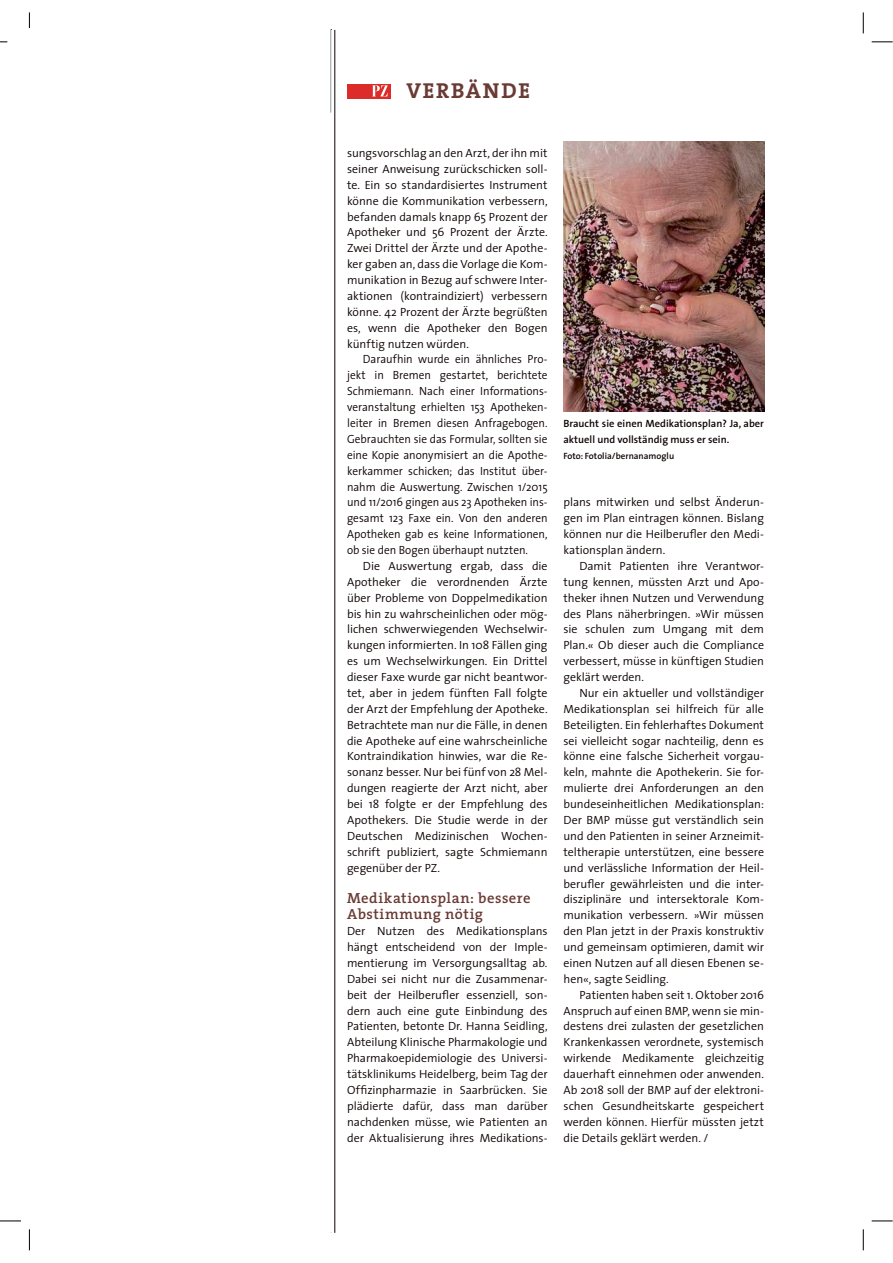
<style>
.page{position:relative;width:893px;height:1263px;background:#fff}
.page>*{position:absolute;margin:0;border:0;box-sizing:border-box;transform-origin:0 0}
.t1{font:700 21.75px "The Serif";letter-spacing:.08em;color:#6a3a34}
.t2{font:600 14.7px/15.9px "The Serif";letter-spacing:.035em;color:#6a3a34}
.t3{font:300 11.85px/15.9px "The Sans";letter-spacing:-.005em;color:#0d0000;text-align:justify}
.t4{font:300 11.85px/15.9px "The Sans";letter-spacing:-.005em;color:#0d0000;text-align:justify;scale:.95 1}
.t5{font:600 10.5px/15.9px "The Sans";color:#0d0000}
.t6{font:600 9.15px "The Sans";color:#0d0000}
</style>
<div class="page">
<div style="left:347px;top:84px;width:44px;height:14px;background:#dc2c29"></div>
<svg style="left:372px;top:85px;width:16px;height:11px"></svg>
<hr style="left:334px;top:30px;width:1px;height:1203px;background:#0d0000">
<img style="left:563px;top:141px;width:201px;height:270px">
<svg style="left:872px;top:42px;width:21px;height:1px"></svg>
<svg style="left:0;top:1220px;width:21px;height:2px"></svg>
<svg style="left:872px;top:1221px;width:21px;height:1px"></svg>
<svg style="left:0;top:12px;width:332px;height:101px"></svg>
<svg style="left:29px;top:1229px;width:1px;height:21px"></svg>
<svg style="left:863px;top:12px;width:1px;height:21px"></svg>
<svg style="left:863px;top:1229px;width:1px;height:21px"></svg>
<div style="left:8px;top:29px;width:321px;height:1184px;background:#fff"></div>
<h1 class="t1" style="left:406px;top:77px;width:125px">VERBÄNDE</h1>
<p class="t3" style="left:347px;top:146px;width:202px">sungsvorschlag an den Arzt, der ihn mit seiner Anweisung zurückschicken soll&shy;te. Ein so standardisiertes Instrument könne die Kommunikation verbessern, befanden damals knapp 65 Prozent der Apotheker und 56 Prozent der Ärzte.<br>Zwei Drittel der Ärzte und der Apothe&shy;ker gaben an, dass die Vorlage die Kom&shy;munikation in Bezug auf schwere Inter&shy;aktionen (kontraindiziert) verbessern könne. 42 Prozent der Ärzte begrüßten es, wenn die Apotheker den Bogen künftig nutzen würden.</p>
<p class="t4" style="left:347px;top:353px;width:213px;text-indent:16px">Daraufhin wurde ein ähnliches Pro&shy;jekt in Bremen gestartet, berichtete Schmiemann. Nach einer Informations&shy;veranstaltung erhielten 153 Apotheken&shy;leiter in Bremen diesen Anfragebogen.<br>Gebrauchten sie das Formular, sollten sie eine Kopie anonymisiert an die Apothe&shy;kerkammer schicken; das Institut über&shy;nahm die Auswertung. Zwischen 1/2015 und 11/2016 gingen aus 23 Apotheken ins&shy;gesamt 123 Faxe ein. Von den anderen Apotheken gab es keine Informationen, ob sie den Bogen überhaupt nutzten.</p>
<p class="t3" style="left:347px;top:559px;width:202px;text-indent:16px">Die Auswertung ergab, dass die Apotheker die verordnenden Ärzte über Probleme von Doppelmedikation bis hin zu wahrscheinlichen oder mög&shy;lichen schwerwiegenden Wechselwir&shy;kungen informierten. In 108 Fällen ging es um Wechselwirkungen. Ein Drittel dieser Faxe wurde gar nicht beantwor&shy;tet, aber in jedem fünften Fall folgte der Arzt der Empfehlung der Apotheke.<br>Betrachtete man nur die Fälle, in denen die Apotheke auf eine wahrscheinliche Kontraindikation hinwies, war die Re&shy;sonanz besser. Nur bei fünf von 28 Mel&shy;dungen reagierte der Arzt nicht, aber bei 18 folgte er der Empfehlung des Apothekers. Die Studie werde in der Deutschen Medizinischen Wochen&shy;schrift publiziert, sagte Schmiemann gegenüber der PZ.</p>
<p class="t2" style="left:347px;top:892px;width:185px">Medikationsplan: bessere<br>Abstimmung nötig</p>
<p class="t3" style="left:347px;top:925px;width:202px">Der Nutzen des Medikationsplans hängt entscheidend von der Imple&shy;mentierung im Versorgungsalltag ab.<br>Dabei sei nicht nur die Zusammenar&shy;beit der Heilberufler essenziell, son&shy;dern auch eine gute Einbindung des Patienten, betonte Dr. Hanna Seidling, Abteilung Klinische Pharmakologie und Pharmakoepidemiologie des Universi&shy;tätsklinikums Heidelberg, beim Tag der Offizinpharmazie in Saarbrücken. Sie plädierte dafür, dass man darüber nachdenken müsse, wie Patienten an der Aktualisierung ihres Medikations-</p>
<p class="t5" style="left:563px;top:416px;width:202px">Braucht sie einen Medikationsplan? Ja, aber aktuell und vollständig muss er sein.</p>
<p class="t6" style="left:563px;top:452px;width:112px">Foto: Fotolia/bernanamoglu</p>
<p class="t3" style="left:563px;top:496px;width:202px">plans mitwirken und selbst Änderun&shy;gen im Plan eintragen können. Bislang können nur die Heilberufler den Medi&shy;kationsplan ändern.</p>
<p class="t3" style="left:563px;top:559px;width:202px;text-indent:16px">Damit Patienten ihre Verantwor&shy;tung kennen, müssten Arzt und Apo&shy;theker ihnen Nutzen und Verwendung des Plans näherbringen. »Wir müssen sie schulen zum Umgang mit dem Plan.« Ob dieser auch die Compliance verbessert, müsse in künftigen Studien geklärt werden.</p>
<p class="t3" style="left:563px;top:686px;width:202px;text-indent:16px">Nur ein aktueller und vollständiger Medikationsplan sei hilfreich für alle Beteiligten. Ein fehlerhaftes Dokument sei vielleicht sogar nachteilig, denn es könne eine falsche Sicherheit vorgau&shy;keln, mahnte die Apothekerin. Sie for&shy;mulierte drei Anforderungen an den bundeseinheitlichen Medikationsplan:<br>Der BMP müsse gut verständlich sein und den Patienten in seiner Arzneimit&shy;teltherapie unterstützen, eine bessere und verlässliche Information der Heil&shy;berufler gewährleisten und die inter&shy;disziplinäre und intersektorale Kom&shy;munikation verbessern. »Wir müssen den Plan jetzt in der Praxis konstruktiv und gemeinsam optimieren, damit wir einen Nutzen auf all diesen Ebenen se&shy;hen«, sagte Seidling.</p>
<p class="t3" style="left:563px;top:988px;width:202px;text-indent:16px">Patienten haben seit 1. Oktober 2016<br>Anspruch auf einen BMP, wenn sie min&shy;destens drei zulasten der gesetzlichen Krankenkassen verordnete, systemisch wirkende Medikamente gleichzeitig dauerhaft einnehmen oder anwenden.<br>Ab 2018 soll der BMP auf der elektroni&shy;schen Gesundheitskarte gespeichert werden können. Hierfür müssten jetzt die Details geklärt werden. /</p>
</div>
